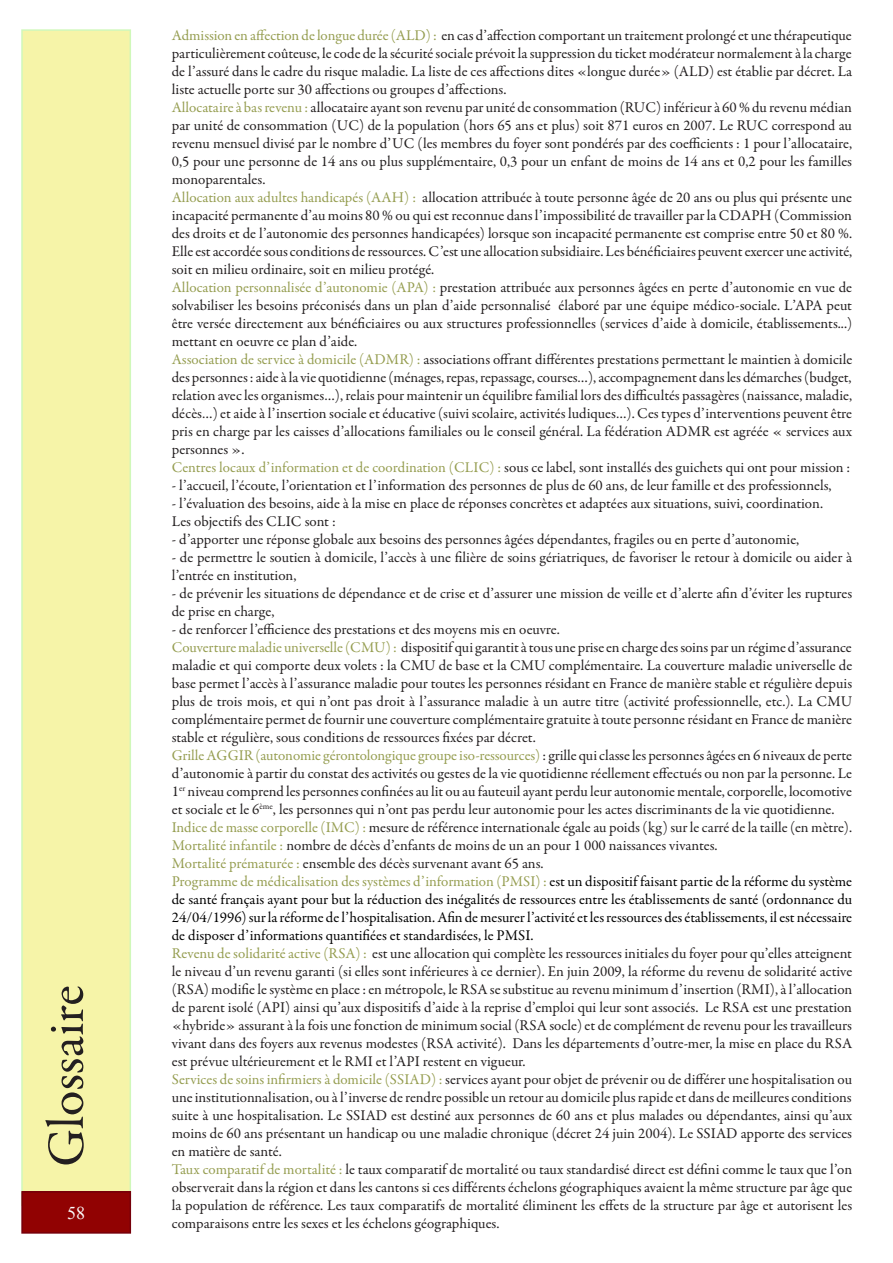
<style>
.page{position:relative;width:893px;height:1263px;background:#fff}
.page>*{position:absolute;margin:0;border:0;box-sizing:border-box;transform-origin:0 0}
.t1{font:52.5px "Garamond Premr Pro";color:#231f20}
.t2{font:18px "Times New Roman";color:#fcfcfc}
.t3{font:15px/18px "Garamond Premr Pro";color:#231f20;text-align:justify}
.t4{font:15px/18px "Garamond Premr Pro";letter-spacing:-.005em;color:#000;text-align:justify}
.s1{color:#959d50}
</style>
<div class="page">
<div style="left:21px;top:29px;width:110px;height:1177px;background:#f6f4a8;border:2px solid #d0f8ba"></div>
<div style="left:22px;top:1192px;width:108px;height:41px;background:#910202"></div>
<div style="left:21px;top:1191px;width:110px;height:43px;border:2px solid #76000b"></div>
<p class="t1" style="left:35px;top:1167px;width:183px;rotate:-90deg">Glossaire</p>
<p class="t2" style="left:67px;top:1200px;width:19px">58</p>
<p class="t3" style="left:172px;top:27px;width:682px"><span class="s1">Admission en affection de longue durée (ALD) :</span> en cas d’affection comportant un traitement prolongé et une thérapeutique particulièrement coûteuse, le code de la sécurité sociale prévoit la suppression du ticket modérateur normalement à la charge de l’assuré dans le cadre du risque maladie. La liste de ces affections dites «longue durée» (ALD) est établie par décret. La liste actuelle porte sur 30 affections ou groupes d’affections.</p>
<p class="t3" style="left:172px;top:99px;width:682px"><span class="s1">Allocataire à bas revenu :</span> allocataire ayant son revenu par unité de consommation (RUC) inférieur à 60 % du revenu médian par unité de consommation (UC) de la population (hors 65 ans et plus) soit 871 euros en 2007. Le RUC correspond au revenu mensuel divisé par le nombre d’UC (les membres du foyer sont pondérés par des coefficients : 1 pour l’allocataire, 0,5 pour une personne de 14 ans ou plus supplémentaire, 0,3 pour un enfant de moins de 14 ans et 0,2 pour les familles monoparentales.</p>
<p class="t3" style="left:172px;top:189px;width:682px"><span class="s1">Allocation aux adultes handicapés (AAH) :</span> allocation attribuée à toute personne âgée de 20 ans ou plus qui présente une incapacité permanente d’au moins 80 % ou qui est reconnue dans l’impossibilité de travailler par la CDAPH (Commission des droits et de l’autonomie des personnes handicapées) lorsque son incapacité permanente est comprise entre 50 et 80 %.<br>Elle est accordée sous conditions de ressources. C’est une allocation subsidiaire. Les bénéficiaires peuvent exercer une activité, soit en milieu ordinaire, soit en milieu protégé.</p>
<p class="t3" style="left:172px;top:279px;width:682px"><span class="s1">Allocation personnalisée d’autonomie (APA) :</span> prestation attribuée aux personnes âgées en perte d’autonomie en vue de solvabiliser les besoins préconisés dans un plan d’aide personnalisé élaboré par une équipe médico-sociale. L’APA peut être versée directement aux bénéficiaires ou aux structures professionnelles (services d’aide à domicile, établissements...) mettant en oeuvre ce plan d’aide.</p>
<p class="t3" style="left:172px;top:351px;width:682px"><span class="s1">Association de service à domicile (ADMR) :</span> associations offrant différentes prestations permettant le maintien à domicile des personnes : aide à la vie quotidienne (ménages, repas, repassage, courses…), accompagnement dans les démarches (budget, relation avec les organismes…), relais pour maintenir un équilibre familial lors des difficultés passagères (naissance, maladie, décès…) et aide à l’insertion sociale et éducative (suivi scolaire, activités ludiques…). Ces types d’interventions peuvent être pris en charge par les caisses d’allocations familiales ou le conseil général. La fédération ADMR est agréée « services aux personnes ».</p>
<p class="t3" style="left:172px;top:459px;width:680px"><span class="s1">Centres locaux d’information et de coordination (CLIC) :</span> sous ce label, sont installés des guichets qui ont pour mission :</p>
<p class="t3" style="left:172px;top:477px;width:661px">- l’accueil, l’écoute, l’orientation et l’information des personnes de plus de 60 ans, de leur famille et des professionnels,</p>
<p class="t3" style="left:172px;top:495px;width:653px">- l’évaluation des besoins, aide à la mise en place de réponses concrètes et adaptées aux situations, suivi, coordination.</p>
<p class="t3" style="left:172px;top:513px;width:165px">Les objectifs des CLIC sont :</p>
<p class="t3" style="left:172px;top:531px;width:629px">- d’apporter une réponse globale aux besoins des personnes âgées dépendantes, fragiles ou en perte d’autonomie,</p>
<p class="t3" style="left:172px;top:549px;width:682px">- de permettre le soutien à domicile, l’accès à une filière de soins gériatriques, de favoriser le retour à domicile ou aider à l’entrée en institution,</p>
<p class="t3" style="left:172px;top:585px;width:682px">- de prévenir les situations de dépendance et de crise et d’assurer une mission de veille et d’alerte afin d’éviter les ruptures de prise en charge,</p>
<p class="t3" style="left:172px;top:621px;width:390px">- de renforcer l’efficience des prestations et des moyens mis en oeuvre.</p>
<p class="t3" style="left:172px;top:639px;width:682px"><span class="s1">Couverture maladie universelle (CMU) :</span> dispositif qui garantit à tous une prise en charge des soins par un régime d’assurance maladie et qui comporte deux volets : la CMU de base et la CMU complémentaire. La couverture maladie universelle de base permet l’accès à l’assurance maladie pour toutes les personnes résidant en France de manière stable et régulière depuis plus de trois mois, et qui n’ont pas droit à l’assurance maladie à un autre titre (activité professionnelle, etc.). La CMU complémentaire permet de fournir une couverture complémentaire gratuite à toute personne résidant en France de manière stable et régulière, sous conditions de ressources fixées par décret.</p>
<p class="t3" style="left:172px;top:747px;width:682px"><span class="s1">Grille AGGIR(autonomie gérontolongique groupe iso-ressources)</span> : grille qui classe les personnes âgées en 6 niveaux de perte d’autonomie à partir du constat des activités ou gestes de la vie quotidienne réellement effectués ou non par la personne. Le 1<sup>er</sup> niveau comprend les personnes confinées au lit ou au fauteuil ayant perdu leur autonomie mentale, corporelle, locomotive et sociale et le 6<sup>ème</sup>, les personnes qui n’ont pas perdu leur autonomie pour les actes discriminants de la vie quotidienne.</p>
<p class="t3" style="left:172px;top:819px;width:682px"><span class="s1">Indice de masse corporelle (IMC) :</span> mesure de référence internationale égale au poids (kg) sur le carré de la taille (en mètre).</p>
<p class="t3" style="left:172px;top:837px;width:547px"><span class="s1">Mortalité infantile :</span> nombre de décès d’enfants de moins de un an pour 1 000 naissances vivantes.</p>
<p class="t3" style="left:172px;top:855px;width:373px"><span class="s1">Mortalité prématurée :</span> ensemble des décès survenant avant 65 ans.</p>
<p class="t4" style="left:172px;top:873px;width:682px"><span class="s1">Programme de médicalisation des systèmes d’information (PMSI) :</span> est un dispositif faisant partie de la réforme du système de santé français ayant pour but la réduction des inégalités de ressources entre les établissements de santé (ordonnance du 24/04/1996) sur la réforme de l’hospitalisation. Afin de mesurer l’activité et les ressources des établissements, il est nécessaire de disposer d’informations quantifiées et standardisées, le PMSI.</p>
<p class="t3" style="left:172px;top:945px;width:682px"><span class="s1">Revenu de solidarité active (RSA) :</span> est une allocation qui complète les ressources initiales du foyer pour qu’elles atteignent le niveau d’un revenu garanti (si elles sont inférieures à ce dernier). En juin 2009, la réforme du revenu de solidarité active (RSA) modifie le système en place : en métropole, le RSA se substitue au revenu minimum d’insertion (RMI), à l’allocation de parent isolé (API) ainsi qu’aux dispositifs d’aide à la reprise d’emploi qui leur sont associés. Le RSA est une prestation «hybride» assurant à la fois une fonction de minimum social (RSA socle) et de complément de revenu pour les travailleurs vivant dans des foyers aux revenus modestes (RSA activité). Dans les départements d’outre-mer, la mise en place du RSA est prévue ultérieurement et le RMI et l’API restent en vigueur.</p>
<p class="t3" style="left:172px;top:1071px;width:682px"><span class="s1">Services de soins infirmiers à domicile (SSIAD) :</span> services ayant pour objet de prévenir ou de différer une hospitalisation ou une institutionnalisation, ou à l’inverse de rendre possible un retour au domicile plus rapide et dans de meilleures conditions suite à une hospitalisation. Le SSIAD est destiné aux personnes de 60 ans et plus malades ou dépendantes, ainsi qu’aux moins de 60 ans présentant un handicap ou une maladie chronique (décret 24 juin 2004). Le SSIAD apporte des services en matière de santé.</p>
<p class="t3" style="left:172px;top:1161px;width:682px"><span class="s1">Taux comparatif de mortalité :</span> le taux comparatif de mortalité ou taux standardisé direct est défini comme le taux que l’on observerait dans la région et dans les cantons si ces différents échelons géographiques avaient la même structure par âge que la population de référence. Les taux comparatifs de mortalité éliminent les effets de la structure par âge et autorisent les comparaisons entre les sexes et les échelons géographiques.</p>
</div>
